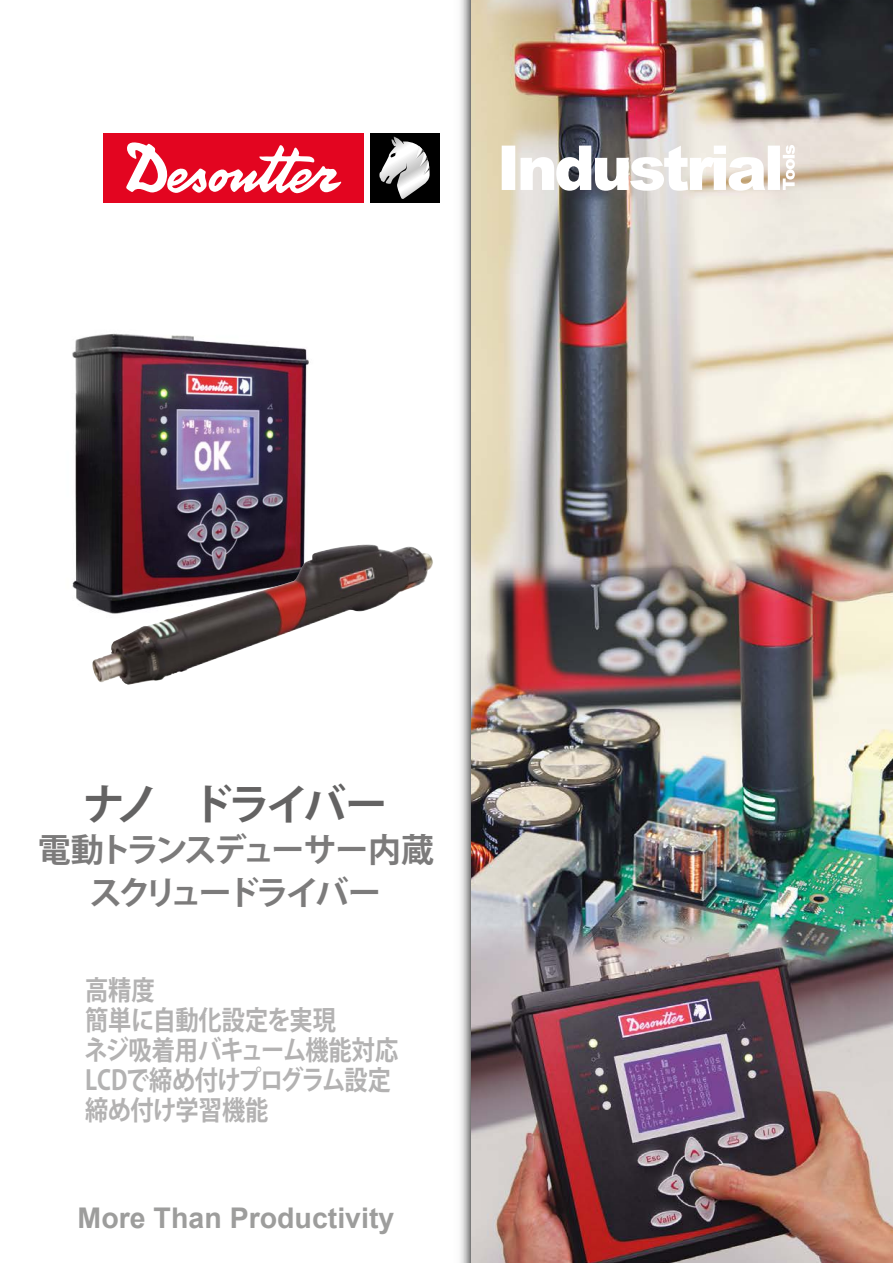
<style>
.page{position:relative;width:893px;height:1263px;background:#fff}
.page>*{position:absolute;margin:0;border:0;box-sizing:border-box;transform-origin:0 0}
.t1{font:700 42px "Koz Go Pro";letter-spacing:-.11em;color:#646363}
.t2{font:700 33px/42px "Koz Go Pro";letter-spacing:-.11em;color:#7c7b7b;text-align:center}
.t3{font:700 28.5px "Arial";color:#9d9d9c}
.t4{font:700 27px/30px "Koz Go Pro";letter-spacing:-.02em;color:#b3b2b2;scale:.86 1}
</style>
<div class="page">
<img style="left:460px;top:0;width:433px;height:1263px">
<svg style="left:502px;top:145px;width:293px;height:46px"></svg>
<div style="left:370px;top:133px;width:69px;height:70px;background:#000"></div>
<div style="left:104px;top:133px;width:260px;height:70px;background:#e30520"></div>
<svg style="left:126px;top:142px;width:216px;height:52px"></svg>
<svg style="left:379px;top:137px;width:51px;height:62px"></svg>
<img style="left:72px;top:333px;width:237px;height:276px">
<img style="left:95px;top:546px;width:250px;height:114px">
<h1 class="t1" style="left:83px;top:778px;width:306px">ナノ　ドライバー</h1>
<p class="t2" style="left:38px;top:831px;width:398px">電動トランスデューサー内蔵スクリュードライバー</p>
<p class="t4" style="left:84px;top:976px;width:367px">高精度<br>簡単に自動化設定を実現<br>ネジ吸着用バキューム機能対応<br>LCDで締め付けプログラム設定締め付け学習機能</p>
<p class="t3" style="left:78px;top:1198px;width:318px">More Than Productivity</p>
</div>
